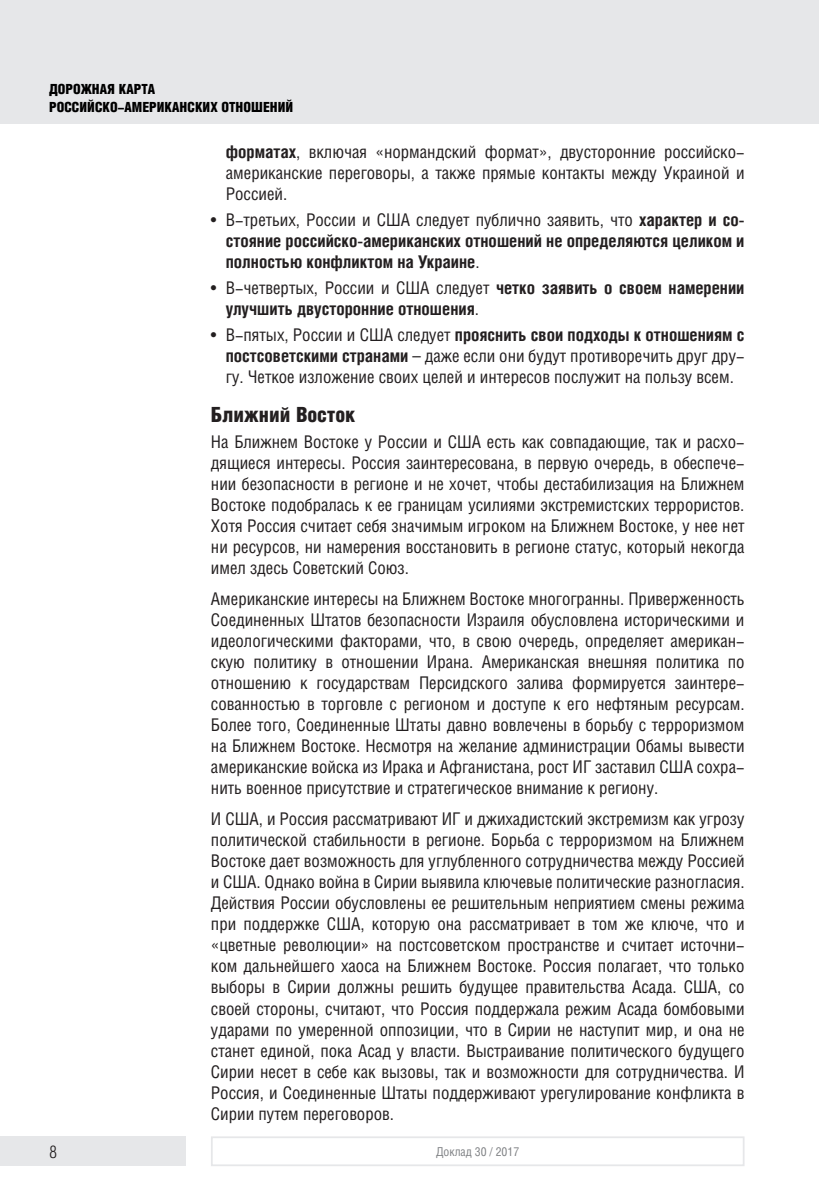
<style>
.page{position:relative;width:819px;height:1191px;background:#fff}
.page>*{position:absolute;margin:0;border:0;box-sizing:border-box;transform-origin:0 0}
.Подзаголовок{font:900 21px "Helios Cond";color:#231f20}
.Основной_текст{font:17.5px/21px "Helios Cond";color:#231f20;text-align:justify}
.t1{font:700 17.5px/21px "Helios Cond";color:#231f20;text-align:justify}
.t2{font:300 17.5px "Helios Cond";color:#231f20}
.t3{font:900 14px/17.5px "Helios Cond";color:#000}
.t4{font:12.25px "Helios Cond";color:#808285}
.s1{font-weight:700}
.s2{font-weight:400}
</style>
<div class="page">
<div style="left:0;top:0;width:819px;height:124px;background:#e6e7e9"></div>
<div style="left:0;top:1136px;width:186px;height:30px;background:#e6e7e9"></div>
<div style="left:211px;top:1136px;width:533px;height:30px;border:2px solid #e6e7e9"></div>
<p class="t3" style="left:49px;top:81px;width:246px">ДОРОЖНАЯ КАРТА<br>РОССИЙСКО-АМЕРИКАНСКИХ ОТНОШЕНИЙ</p>
<p class="Основной_текст" style="left:226px;top:141px;width:520px"><span class="s1">форматах</span>, включая «нормандский формат», двусторонние российско&shy;американские переговоры, а также прямые контакты между Украиной и Россией.</p>
<p class="t1" style="left:226px;top:209px;width:520px;text-indent:-15px"><span class="s2">• В-третьих, России и США следует публично заявить, что</span> характер и со&shy;стояние российско-американских отношений не определяются целиком и полностью конфликтом на Украине<span class="s2">.</span></p>
<p class="t1" style="left:226px;top:277px;width:520px;text-indent:-15px"><span class="s2">• В-четвертых, России и США следует</span> четко заявить о своем намерении улучшить двусторонние отношения<span class="s2">.</span></p>
<p class="Основной_текст" style="left:226px;top:324px;width:520px;text-indent:-15px">• В-пятых, России и США следует <span class="s1">прояснить свои подходы к отношениям с постсоветскими странами</span> – даже если они будут противоречить друг дру&shy;гу. Четкое изложение своих целей и интересов послужит на пользу всем.</p>
<p class="Подзаголовок" style="left:211px;top:404px;width:146px">Ближний Восток</p>
<p class="Основной_текст" style="left:211px;top:432px;width:535px">На Ближнем Востоке у России и США есть как совпадающие, так и расхо&shy;дящиеся интересы. Россия заинтересована, в первую очередь, в обеспече&shy;нии безопасности в регионе и не хочет, чтобы дестабилизация на Ближнем Востоке подобралась к ее границам усилиями экстремистских террористов.<br>Хотя Россия считает себя значимым игроком на Ближнем Востоке, у нее нет ни ресурсов, ни намерения восстановить в регионе статус, который некогда имел здесь Советский Союз.</p>
<p class="Основной_текст" style="left:211px;top:589px;width:535px">Американские интересы на Ближнем Востоке многогранны. Приверженность Соединенных Штатов безопасности Израиля обусловлена историческими и идеологическими факторами, что, в свою очередь, определяет американ&shy;скую политику в отношении Ирана. Американская внешняя политика по отношению к государствам Персидского залива формируется заинтере&shy;сованностью в торговле с регионом и доступе к его нефтяным ресурсам.<br>Более того, Соединенные Штаты давно вовлечены в борьбу с терроризмом на Ближнем Востоке. Несмотря на желание администрации Обамы вывести американские войска из Ирака и Афганистана, рост ИГ заставил США сохра&shy;нить военное присутствие и стратегическое внимание к региону.</p>
<p class="Основной_текст" style="left:211px;top:809px;width:535px">И США, и Россия рассматривают ИГ и джихадистский экстремизм как угрозу политической стабильности в регионе. Борьба с терроризмом на Ближнем Востоке дает возможность для углубленного сотрудничества между Россией и США. Однако война в Сирии выявила ключевые политические разногласия.<br>Действия России обусловлены ее решительным неприятием смены режима при поддержке США, которую она рассматривает в том же ключе, что и «цветные революции» на постсоветском пространстве и считает источни&shy;ком дальнейшего хаоса на Ближнем Востоке. Россия полагает, что только выборы в Сирии должны решить будущее правительства Асада. США, со своей стороны, считают, что Россия поддержала режим Асада бомбовыми ударами по умеренной оппозиции, что в Сирии не наступит мир, и она не станет единой, пока Асад у власти. Выстраивание политического будущего Сирии несет в себе как вызовы, так и возможности для сотрудничества. И Россия, и Соединенные Штаты поддерживают урегулирование конфликта в Сирии путем переговоров.</p>
<p class="t2" style="left:50px;top:1142px;width:9px">8</p>
<p class="t4" style="left:436px;top:1144px;width:84px">Доклад 30 / 2017</p>
</div>
